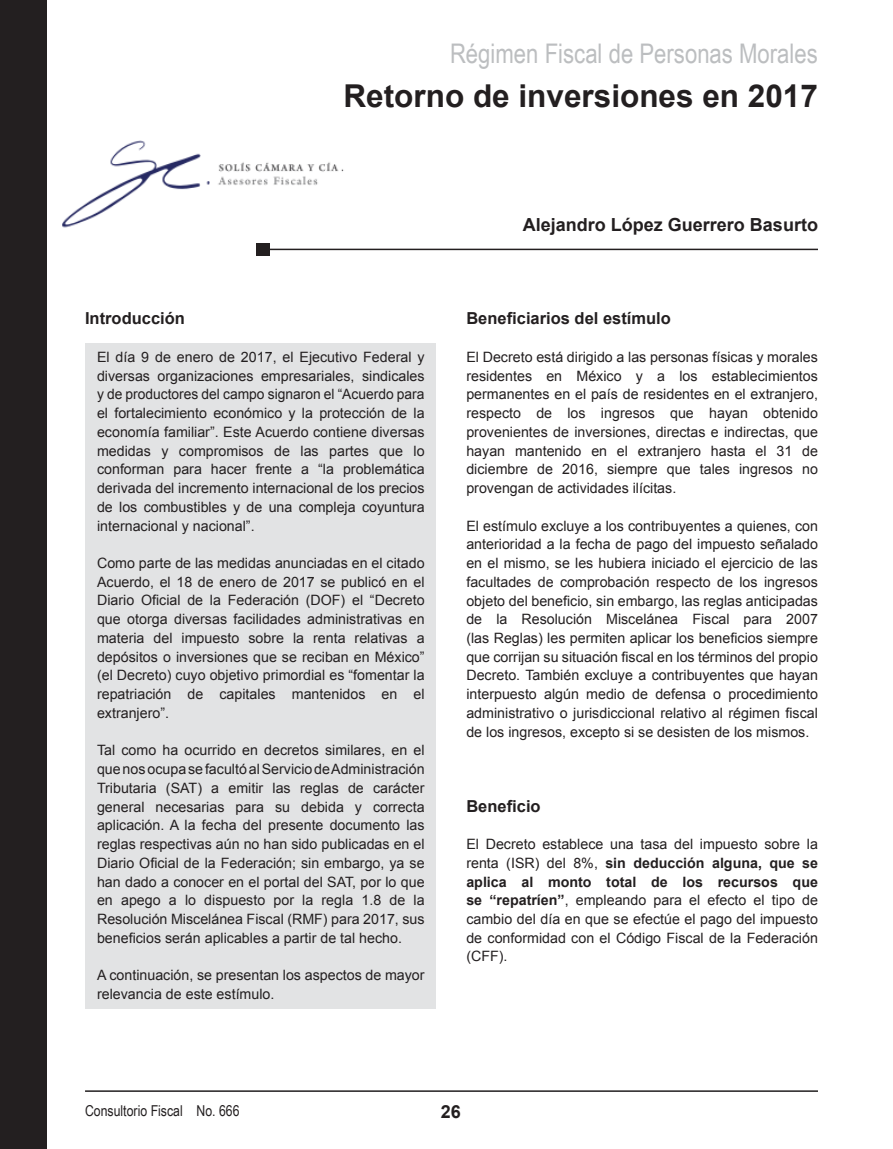
<style>
.page{position:relative;width:893px;height:1149px;background:#fff}
.page>*{position:absolute;margin:0;border:0;box-sizing:border-box;transform-origin:0 0}
.t1{font:700 31.5px "Arial";color:#231f20}
.t2{font:27px "Arial Narrow";color:#bcbec0}
.t3{font:700 18px "Arial";color:#231f20}
.t4{font:700 16.5px "Arial";color:#231f20}
.t5{font:15px "Arial Narrow";color:#231f20}
.t6{font:14.25px/18.8px "Arial";color:#231f20;text-align:justify}
.s1{font-weight:700}
</style>
<div class="page">
<hr style="left:85px;top:1089px;width:733px;height:2px;background:#231f20">
<div style="left:0;top:0;width:47px;height:1148px;background:#231f20"></div>
<hr style="left:263px;top:248px;width:555px;height:2px;background:#231f20">
<div style="left:256px;top:243px;width:14px;height:13px;background:#231f20"></div>
<div style="left:85px;top:342px;width:351px;height:666px;background:#e2e3e4"></div>
<img style="left:62px;top:140px;width:282px;height:88px">
<h2 class="t2" style="left:450px;top:34px;width:369px">Régimen Fiscal de Personas Morales</h2>
<h1 class="t1" style="left:343px;top:75px;width:476px">Retorno de inversiones en 2017</h1>
<p class="t4" style="left:85px;top:307px;width:101px">Introducción</p>
<p class="t6" style="left:97px;top:347px;width:329px">El día 9 de enero de 2017, el Ejecutivo Federal y diversas organizaciones empresariales, sindicales y de productores del campo signaron el “Acuerdo para el fortalecimiento económico y la protección de la economía familiar”. Este Acuerdo contiene diversas medidas y compromisos de las partes que lo conforman para hacer frente a “la problemática derivada del incremento internacional de los precios de los combustibles y de una compleja coyuntura internacional y nacional”.</p>
<p class="t6" style="left:97px;top:553px;width:329px">Como parte de las medidas anunciadas en el citado Acuerdo, el 18 de enero de 2017 se publicó en el Diario Oficial de la Federación (DOF) el “Decreto que otorga diversas facilidades administrativas en materia del impuesto sobre la renta relativas a depósitos o inversiones que se reciban en México” (el Decreto) cuyo objetivo primordial es “fomentar la repatriación de capitales mantenidos en el extranjero”.</p>
<p class="t6" style="left:97px;top:741px;width:329px">Tal como ha ocurrido en decretos similares, en el que nos ocupa se facultó al Servicio de Administración Tributaria (SAT) a emitir las reglas de carácter general necesarias para su debida y correcta aplicación. A la fecha del presente documento las reglas respectivas aún no han sido publicadas en el Diario Oficial de la Federación; sin embargo, ya se han dado a conocer en el portal del SAT, por lo que en apego a lo dispuesto por la regla 1.8 de la Resolución Miscelánea Fiscal (RMF) para 2017, sus beneficios serán aplicables a partir de tal hecho.</p>
<p class="t6" style="left:97px;top:965px;width:329px">A continuación, se presentan los aspectos de mayor relevancia de este estímulo.</p>
<p class="t3" style="left:523px;top:212px;width:297px">Alejandro López Guerrero Basurto</p>
<p class="t4" style="left:466px;top:307px;width:206px">Beneficiarios del estímulo</p>
<p class="t6" style="left:466px;top:347px;width:353px">El Decreto está dirigido a las personas físicas y morales residentes en México y a los establecimientos permanentes en el país de residentes en el extranjero, respecto de los ingresos que hayan obtenido provenientes de inversiones, directas e indirectas, que hayan mantenido en el extranjero hasta el 31 de diciembre de 2016, siempre que tales ingresos no provengan de actividades ilícitas.</p>
<p class="t6" style="left:466px;top:516px;width:353px">El estímulo excluye a los contribuyentes a quienes, con anterioridad a la fecha de pago del impuesto señalado en el mismo, se les hubiera iniciado el ejercicio de las facultades de comprobación respecto de los ingresos objeto del beneficio, sin embargo, las reglas anticipadas de la Resolución Miscelánea Fiscal para 2007 (las Reglas) les permiten aplicar los beneficios siempre que corrijan su situación fiscal en los términos del propio Decreto. También excluye a contribuyentes que hayan interpuesto algún medio de defensa o procedimiento administrativo o jurisdiccional relativo al régimen fiscal de los ingresos, excepto si se desisten de los mismos.</p>
<p class="t4" style="left:466px;top:794px;width:76px">Beneficio</p>
<p class="t6" style="left:466px;top:834px;width:353px">El Decreto establece una tasa del impuesto sobre la renta (ISR) del 8%, <span class="s1">sin deducción alguna, que se aplica al monto total de los recursos que se “repatríen”</span>, empleando para el efecto el tipo de cambio del día en que se efectúe el pago del impuesto de conformidad con el Código Fiscal de la Federación (CFF).</p>
<p class="t5" style="left:85px;top:1099px;width:156px">Consultorio Fiscal No. 666</p>
<p class="t3" style="left:441px;top:1099px;width:22px">26</p>
</div>
